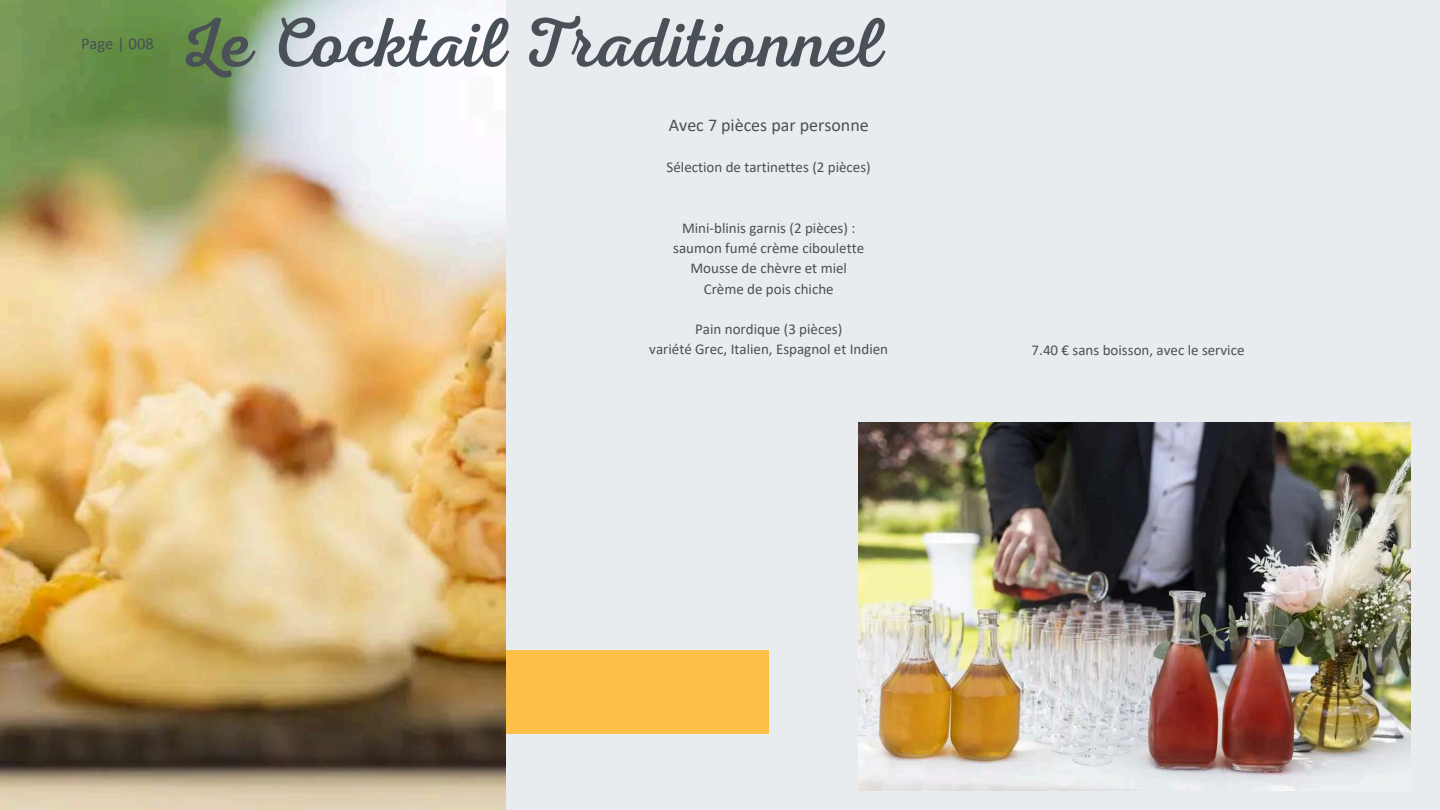
<style>
.page{position:relative;width:1440px;height:810px;background:#fff}
.page>*{position:absolute;margin:0;border:0;box-sizing:border-box;transform-origin:0 0}
.t1{font:70px "Nexa Script";color:#495057}
.t2{font:18px "Calibri";color:#495057}
.t3{font:16.6px "Calibri";color:#495057}
.t4{font:15px/20.2px "Calibri";color:#495057;text-align:center}
</style>
<div class="page">
<div style="left:506px;top:0;width:934px;height:810px;background:#e9ecef"></div>
<div style="left:506px;top:650px;width:263px;height:83px;background:#fcbf49"></div>
<img style="left:0;top:0;width:506px;height:810px">
<img style="left:859px;top:423px;width:552px;height:367px">
<p class="t3" style="left:81px;top:36px;width:74px">Page | 008</p>
<h1 class="t1" style="left:180px;top:3px;width:704px">Le Cocktail Traditionnel</h1>
<p class="t2" style="left:669px;top:117px;width:201px">Avec 7 pièces par personne</p>
<p class="t4" style="left:667px;top:158px;width:206px">Sélection de tartinettes (2 pièces)</p>
<p class="t4" style="left:673px;top:219px;width:192px">Mini-blinis garnis (2 pièces) : saumon fumé crème ciboulette<br>Mousse de chèvre et miel<br>Crème de pois chiche</p>
<p class="t4" style="left:649px;top:320px;width:240px">Pain nordique (3 pièces)<br>variété Grec, Italien, Espagnol et Indien</p>
<p class="t4" style="left:1032px;top:341px;width:214px">7.40 € sans boisson, avec le service</p>
</div>
